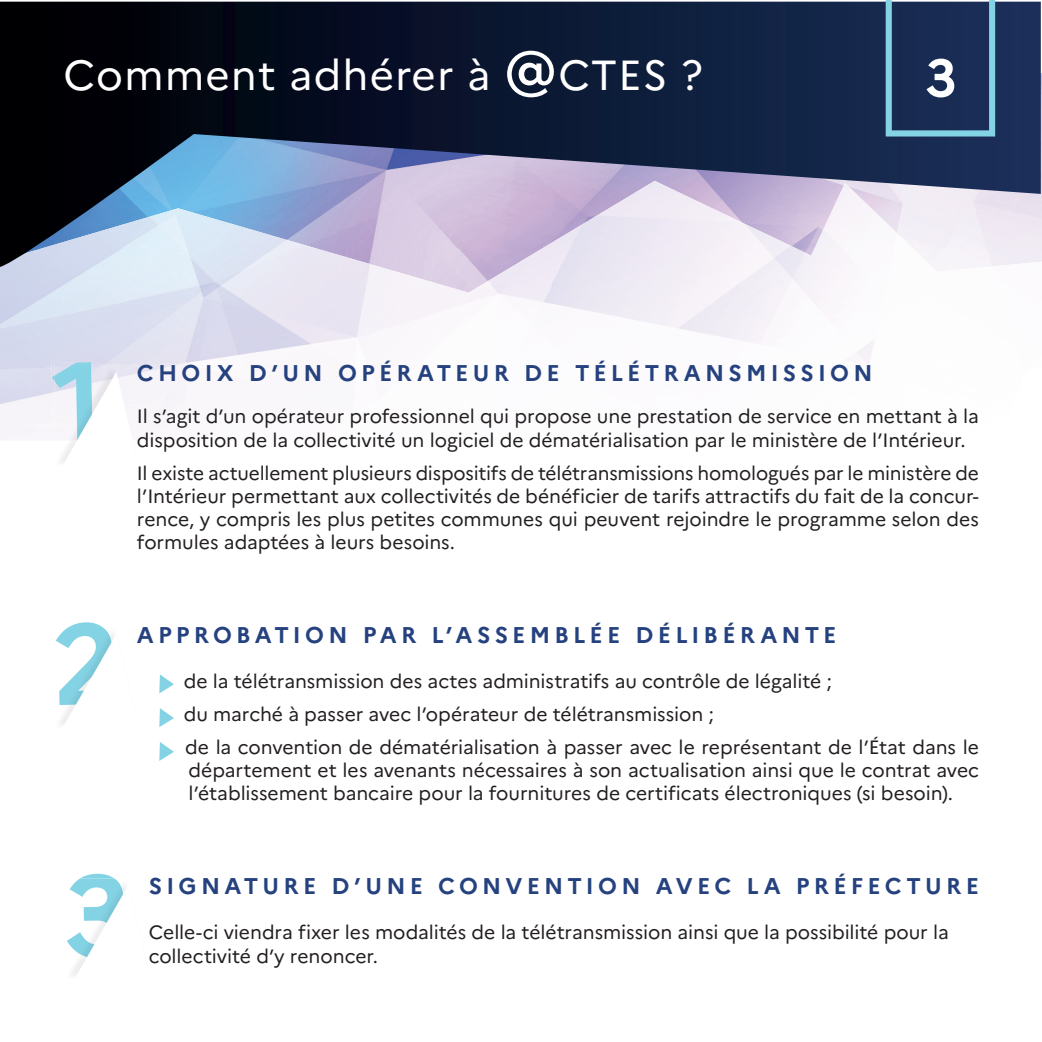
<style>
.page{position:relative;width:1042px;height:1042px;background:#fff}
.page>*{position:absolute;margin:0;border:0;box-sizing:border-box;transform-origin:0 0}
.t1{font:700 52.5px "Marianne";color:#fff}
.t2{font:42px "Marianne";letter-spacing:.025em;color:#fff}
.t3{font:700 22.75px "Marianne";letter-spacing:.185em;color:#25427f}
.t4{font:19.25px/23.1px "Marianne";letter-spacing:-.005em;color:#231f20}
.s1{font-weight:500;font-size:63px}
</style>
<div class="page">
<img style="left:429px;top:267px;width:61px;height:12px">
<img style="left:122px;top:267px;width:122px;height:105px">
<img style="left:244px;top:267px;width:185px;height:87px">
<img style="left:490px;top:267px;width:62px;height:105px">
<img style="left:428px;top:279px;width:63px;height:93px">
<img style="left:52px;top:362px;width:39px;height:10px">
<svg style="left:0;top:2px;width:1041px;height:265px;background:#515972"></svg>
<svg style="left:885px;top:0;width:110px;height:136px;background:#2b466a"></svg>
<img style="left:93px;top:365px;width:44px;height:7px">
<img style="left:55px;top:365px;width:38px;height:7px">
<svg style="left:0;top:372px;width:769px;height:91px"></svg>
<img style="left:67px;top:878px;width:54px;height:72px">
<svg style="left:74px;top:885px;width:52px;height:91px"></svg>
<img style="left:56px;top:627px;width:57px;height:78px">
<svg style="left:62px;top:634px;width:52px;height:91px"></svg>
<svg style="left:159px;top:674px;width:15px;height:19px"></svg>
<svg style="left:159px;top:708px;width:15px;height:19px"></svg>
<svg style="left:159px;top:742px;width:15px;height:19px"></svg>
<h2 class="t2" style="left:64px;top:49px;width:640px">Comment adhérer à <span class="s1">@</span>CTES ?</h2>
<h1 class="t1" style="left:925px;top:46px;width:33px">3</h1>
<p class="t3" style="left:137px;top:359px;width:737px">CHOIX D’UN OPÉRATEUR DE TÉLÉTRANSMISSION</p>
<p class="t4" style="left:137px;top:405px;width:843px">Il s’agit d’un opérateur professionnel qui propose une prestation de service en mettant à la disposition de la collectivité un logiciel de dématérialisation par le ministère de l’Intérieur.</p>
<p class="t4" style="left:137px;top:461px;width:843px;text-align:justify">Il existe actuellement plusieurs dispositifs de télétransmissions homologués par le ministère de l’Intérieur permettant aux collectivités de bénéficier de tarifs attractifs du fait de la concur&shy;rence, y compris les plus petites communes qui peuvent rejoindre le programme selon des formules adaptées à leurs besoins.</p>
<p class="t3" style="left:137px;top:621px;width:701px">APPROBATION PAR L’ASSEMBLÉE DÉLIBÉRANTE</p>
<p class="t4" style="left:184px;top:664px;width:797px;line-height:33.1px">de la télétransmission des actes administratifs au contrôle de légalité ;<br>du marché à passer avec l’opérateur de télétransmission ;<br>de la convention de dématérialisation à passer avec le représentant de l’État dans le</p>
<p class="t4" style="left:188px;top:759px;width:792px">département et les avenants nécessaires à son actualisation ainsi que le contrat avec l’établissement bancaire pour la fournitures de certificats électroniques (si besoin).</p>
<p class="t3" style="left:149px;top:872px;width:832px">SIGNATURE D’UNE CONVENTION AVEC LA PRÉFECTURE</p>
<p class="t4" style="left:149px;top:921px;width:801px">Celle-ci viendra fixer les modalités de la télétransmission ainsi que la possibilité pour la collectivité d’y renoncer.</p>
</div>
